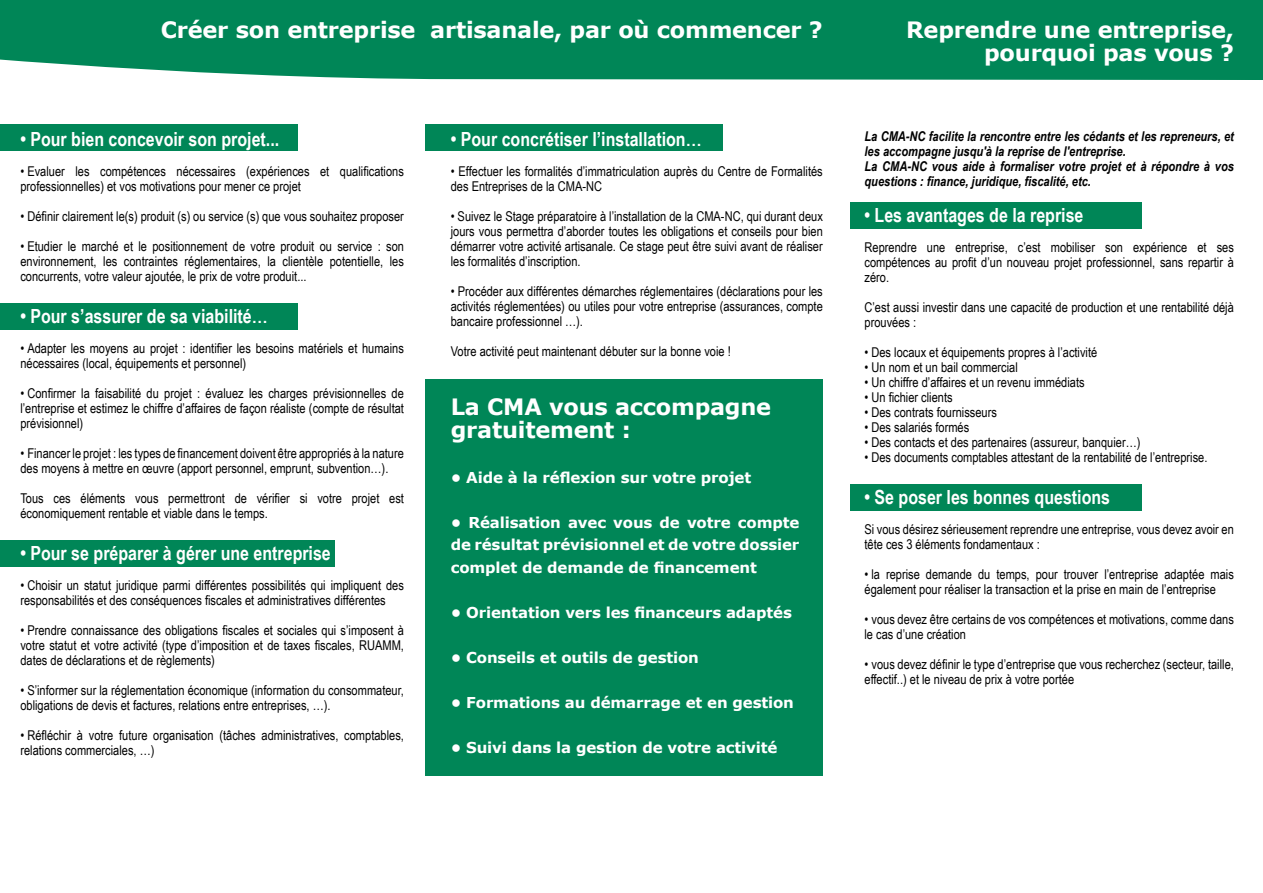
<style>
.page{position:relative;width:1263px;height:893px;background:#fff}
.page>*{position:absolute;margin:0;border:0;box-sizing:border-box;transform-origin:0 0}
.t1{font:700 22.5px/22.5px "Verdana";letter-spacing:-.01em;color:#fff;text-align:right}
.t2{font:700 19.5px "Arial Narrow";color:#fff}
.t3{font:700 15px/22.5px "Verdana";letter-spacing:-.01em;color:#fff;text-align:justify}
.t4{font:13.5px/15px "Arial Narrow";color:#000}
.t5{font:italic 700 13.5px/15px "Arial Narrow";color:#000}
</style>
<div class="page">
<div style="left:425px;top:125px;width:298px;height:26px;background:#008657"></div>
<div style="left:425px;top:379px;width:398px;height:396px;background:#008657"></div>
<div style="left:0;top:125px;width:297px;height:26px;background:#008657"></div>
<div style="left:850px;top:203px;width:291px;height:26px;background:#008657"></div>
<div style="left:0;top:303px;width:297px;height:27px;background:#008657"></div>
<div style="left:850px;top:485px;width:291px;height:26px;background:#008657"></div>
<div style="left:0;top:541px;width:334px;height:26px;background:#008657"></div>
<div style="left:0;top:0;width:1263px;height:80px;background:#008657"></div>
<h1 class="t1" style="left:161px;top:19px;width:663px">Créer son entreprise artisanale, par où commencer ?</h1>
<h1 class="t1" style="left:906px;top:19px;width:329px">Reprendre une entreprise, pourquoi pas vous ?</h1>
<h2 class="t2" style="left:20px;top:124px;width:260px">• Pour bien concevoir son projet...</h2>
<p class="t4" style="left:20px;top:163px;width:385px">• Evaluer les compétences nécessaires (expériences et qualifications professionnelles) et vos motivations pour mener ce projet</p>
<p class="t4" style="left:20px;top:208px;width:385px">• Définir clairement le(s) produit (s) ou service (s) que vous souhaitez proposer</p>
<p class="t4" style="left:20px;top:238px;width:385px;text-align:justify">• Etudier le marché et le positionnement de votre produit ou service : son environnement, les contraintes réglementaires, la clientèle potentielle, les concurrents, votre valeur ajoutée, le prix de votre produit...</p>
<h2 class="t2" style="left:20px;top:301px;width:249px">• Pour s’assurer de sa viabilité…</h2>
<p class="t4" style="left:20px;top:340px;width:385px">• Adapter les moyens au projet : identifier les besoins matériels et humains nécessaires (local, équipements et personnel)</p>
<p class="t4" style="left:20px;top:385px;width:385px;text-align:justify">• Confirmer la faisabilité du projet : évaluez les charges prévisionnelles de l’entreprise et estimez le chiffre d’affaires de façon réaliste (compte de résultat prévisionnel)</p>
<p class="t4" style="left:20px;top:445px;width:385px">• Financer le projet : les types de financement doivent être appropriés à la nature des moyens à mettre en œuvre (apport personnel, emprunt, subvention…).</p>
<p class="t4" style="left:20px;top:490px;width:385px">Tous ces éléments vous permettront de vérifier si votre projet est économiquement rentable et viable dans le temps.</p>
<h2 class="t2" style="left:20px;top:538px;width:312px">• Pour se préparer à gérer une entreprise</h2>
<p class="t4" style="left:20px;top:577px;width:385px">• Choisir un statut juridique parmi différentes possibilités qui impliquent des responsabilités et des conséquences fiscales et administratives différentes</p>
<p class="t4" style="left:20px;top:622px;width:385px;text-align:justify">• Prendre connaissance des obligations fiscales et sociales qui s’imposent à votre statut et votre activité (type d’imposition et de taxes fiscales, RUAMM, dates de déclarations et de règlements)</p>
<p class="t4" style="left:20px;top:682px;width:385px">• S’informer sur la réglementation économique (information du consommateur, obligations de devis et factures, relations entre entreprises, …).</p>
<p class="t4" style="left:20px;top:727px;width:385px">• Réfléchir à votre future organisation (tâches administratives, comptables, relations commerciales, …)</p>
<h2 class="t2" style="left:451px;top:124px;width:252px">• Pour concrétiser l’installation…</h2>
<p class="t4" style="left:451px;top:163px;width:374px">• Effectuer les formalités d’immatriculation auprès du Centre de Formalités des Entreprises de la CMA-NC</p>
<p class="t4" style="left:451px;top:208px;width:374px;text-align:justify">• Suivez le Stage préparatoire à l’installation de la CMA-NC, qui durant deux jours vous permettra d’aborder toutes les obligations et conseils pour bien démarrer votre activité artisanale. Ce stage peut être suivi avant de réaliser les formalités d’inscription.</p>
<p class="t4" style="left:451px;top:283px;width:374px;text-align:justify">• Procéder aux différentes démarches réglementaires (déclarations pour les activités réglementées) ou utiles pour votre entreprise (assurances, compte bancaire professionnel …).</p>
<p class="t4" style="left:451px;top:343px;width:282px">Votre activité peut maintenant débuter sur la bonne voie !</p>
<h1 class="t1" style="left:451px;top:396px;width:322px;text-align:left">La CMA vous accompagne gratuitement :</h1>
<p class="t3" style="left:451px;top:466px;width:302px">• Aide à la réflexion sur votre projet</p>
<p class="t3" style="left:451px;top:511px;width:350px">• Réalisation avec vous de votre compte de résultat prévisionnel et de votre dossier complet de demande de financement</p>
<p class="t3" style="left:451px;top:601px;width:343px">• Orientation vers les financeurs adaptés</p>
<p class="t3" style="left:451px;top:646px;width:250px">• Conseils et outils de gestion</p>
<p class="t3" style="left:451px;top:691px;width:345px">• Formations au démarrage et en gestion</p>
<p class="t3" style="left:451px;top:736px;width:328px">• Suivi dans la gestion de votre activité</p>
<p class="t5" style="left:864px;top:128px;width:371px">La CMA-NC facilite la rencontre entre les cédants et les repreneurs, et les accompagne jusqu'à la reprise de l'entreprise.<br>La CMA-NC vous aide à formaliser votre projet et à répondre à vos questions : finance, juridique, fiscalité, etc.</p>
<h2 class="t2" style="left:864px;top:200px;width:220px">• Les avantages de la reprise</h2>
<p class="t4" style="left:864px;top:239px;width:371px;text-align:justify">Reprendre une entreprise, c’est mobiliser son expérience et ses compétences au profit d’un nouveau projet professionnel, sans repartir à zéro.</p>
<p class="t4" style="left:864px;top:299px;width:371px">C’est aussi investir dans une capacité de production et une rentabilité déjà prouvées :</p>
<p class="t4" style="left:864px;top:344px;width:234px">• Des locaux et équipements propres à l’activité</p>
<p class="t4" style="left:864px;top:359px;width:155px">• Un nom et un bail commercial</p>
<p class="t4" style="left:864px;top:374px;width:222px">• Un chiffre d’affaires et un revenu immédiats</p>
<p class="t4" style="left:864px;top:389px;width:90px">• Un fichier clients</p>
<p class="t4" style="left:864px;top:404px;width:134px">• Des contrats fournisseurs</p>
<p class="t4" style="left:864px;top:419px;width:106px">• Des salariés formés</p>
<p class="t4" style="left:864px;top:434px;width:277px">• Des contacts et des partenaires (assureur, banquier…)</p>
<p class="t4" style="left:864px;top:449px;width:344px">• Des documents comptables attestant de la rentabilité de l’entreprise.</p>
<h2 class="t2" style="left:864px;top:482px;width:247px">• Se poser les bonnes questions</h2>
<p class="t4" style="left:864px;top:521px;width:371px">Si vous désirez sérieusement reprendre une entreprise, vous devez avoir en tête ces 3 éléments fondamentaux :</p>
<p class="t4" style="left:864px;top:566px;width:371px">• la reprise demande du temps, pour trouver l’entreprise adaptée mais également pour réaliser la transaction et la prise en main de l’entreprise</p>
<p class="t4" style="left:864px;top:611px;width:371px">• vous devez être certains de vos compétences et motivations, comme dans le cas d’une création</p>
<p class="t4" style="left:864px;top:656px;width:371px">• vous devez définir le type d’entreprise que vous recherchez (secteur, taille, effectif..) et le niveau de prix à votre portée</p>
</div>
